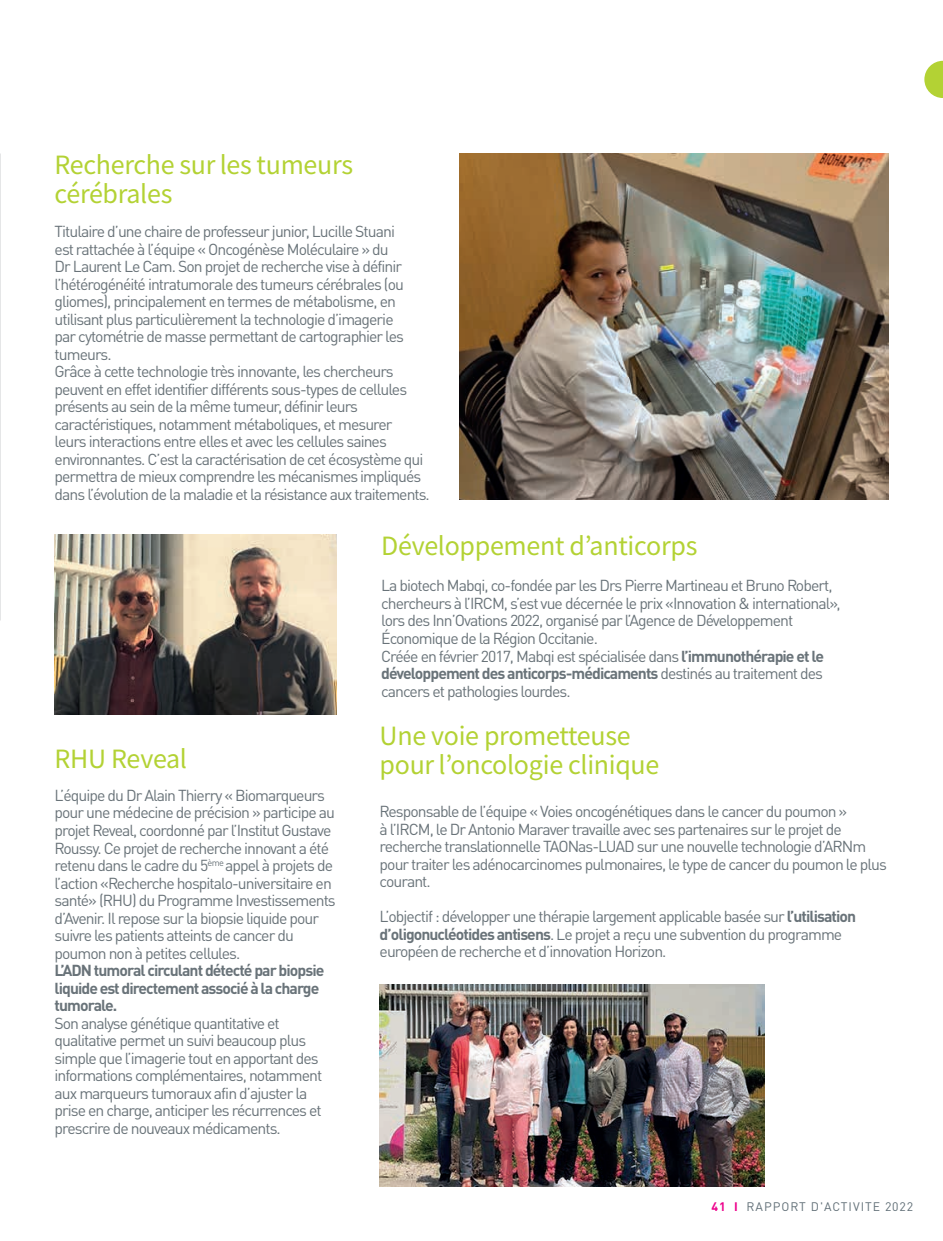
<style>
.page{position:relative;width:943px;height:1241px;background:#fff}
.page>*{position:absolute;margin:0;border:0;box-sizing:border-box;transform-origin:0 0}
.t1{font:28px/29.1px "Source Sans Variable";letter-spacing:-.01em;color:#b3d234}
.t2{font:15.75px/17.5px "DINOT";letter-spacing:-.06em;color:#697379}
.t3{font:700 15.75px/17.5px "DINOT";letter-spacing:-.06em;color:#697379}
.t4{font:12.25px "DINOT";letter-spacing:.08em;color:#616f77}
.s1{font-weight:700}
.s2{font-weight:700;color:#ed028c}
</style>
<div class="page">
<img style="left:0;top:153px;width:1px;height:467px">
<img style="left:459px;top:153px;width:429px;height:346px">
<svg style="left:924px;top:61px;width:19px;height:37px"></svg>
<img style="left:55px;top:534px;width:281px;height:180px">
<img style="left:379px;top:984px;width:385px;height:202px">
<h1 class="t1" style="left:55px;top:150px;width:300px">Recherche sur les tumeurs cérébrales</h1>
<p class="t2" style="left:55px;top:222px;width:377px">Titulaire d’une chaire de professeur junior, Lucille Stuani<br>est rattachée à l’équipe « Oncogénèse Moléculaire » du<br>Dr Laurent Le Cam. Son projet de recherche vise à définir l’hétérogénéité intratumorale des tumeurs cérébrales (ou gliomes), principalement en termes de métabolisme, en utilisant plus particulièrement la technologie d’imagerie<br>par cytométrie de masse permettant de cartographier les tumeurs.<br>Grâce à cette technologie très innovante, les chercheurs peuvent en effet identifier différents sous-types de cellules présents au sein de la même tumeur, définir leurs caractéristiques, notamment métaboliques, et mesurer<br>leurs interactions entre elles et avec les cellules saines environnantes. C’est la caractérisation de cet écosystème qui permettra de mieux comprendre les mécanismes impliqués dans l’évolution de la maladie et la résistance aux traitements.</p>
<h1 class="t1" style="left:381px;top:531px;width:318px">Développement d’anticorps</h1>
<h1 class="t1" style="left:55px;top:744px;width:134px">RHU Reveal</h1>
<p class="t2" style="left:55px;top:786px;width:282px">L’équipe du Dr Alain Thierry « Biomarqueurs pour une médecine de précision » participe au projet Reveal, coordonné par l’Institut Gustave Roussy. Ce projet de recherche innovant a été retenu dans le cadre du 5<sup>ème</sup> appel à projets de l’action «Recherche hospitalo-universitaire en santé» (RHU) du Programme Investissements d’Avenir. Il repose sur la biopsie liquide pour suivre les patients atteints de cancer du poumon non à petites cellules.</p>
<p class="t3" style="left:55px;top:961px;width:271px">L’ADN tumoral circulant détecté par biopsie liquide est directement associé à la charge tumorale.</p>
<p class="t2" style="left:55px;top:1013px;width:269px">Son analyse génétique quantitative et qualitative permet un suivi beaucoup plus simple que l’imagerie tout en apportant des informations complémentaires, notamment aux marqueurs tumoraux afin d’ajuster la prise en charge, anticiper les récurrences et prescrire de nouveaux médicaments.</p>
<p class="t2" style="left:381px;top:576px;width:461px">La biotech Mabqi, co-fondée par les Drs Pierre Martineau et Bruno Robert, chercheurs à l’IRCM, s’est vue décernée le prix «Innovation &amp; international», lors des Inn’Ovations 2022, organisé par l’Agence de Développement Économique de la Région Occitanie.<br>Créée en février 2017, Mabqi est spécialisée dans <span class="s1">l’immunothérapie et le développement des anticorps-médicaments</span> destinés au traitement des cancers et pathologies lourdes.</p>
<h1 class="t1" style="left:379px;top:721px;width:281px">Une voie prometteuse pour l’oncologie clinique</h1>
<p class="t2" style="left:379px;top:802px;width:508px">Responsable de l’équipe « Voies oncogénétiques dans le cancer du poumon »<br>à l’IRCM, le Dr Antonio Maraver travaille avec ses partenaires sur le projet de recherche translationnelle TAONas-LUAD sur une nouvelle technologie d’ARNm pour traiter les adénocarcinomes pulmonaires, le type de cancer du poumon le plus courant.</p>
<p class="t2" style="left:379px;top:907px;width:478px">L’objectif : développer une thérapie largement applicable basée sur <span class="s1">l’utilisation d’oligonucléotides antisens</span>. Le projet a reçu une subvention du programme européen de recherche et d’innovation Horizon.</p>
<p class="t4" style="left:711px;top:1198px;width:203px"><span class="s2">41 I</span> RAPPORT D'ACTIVITE 2022</p>
</div>
